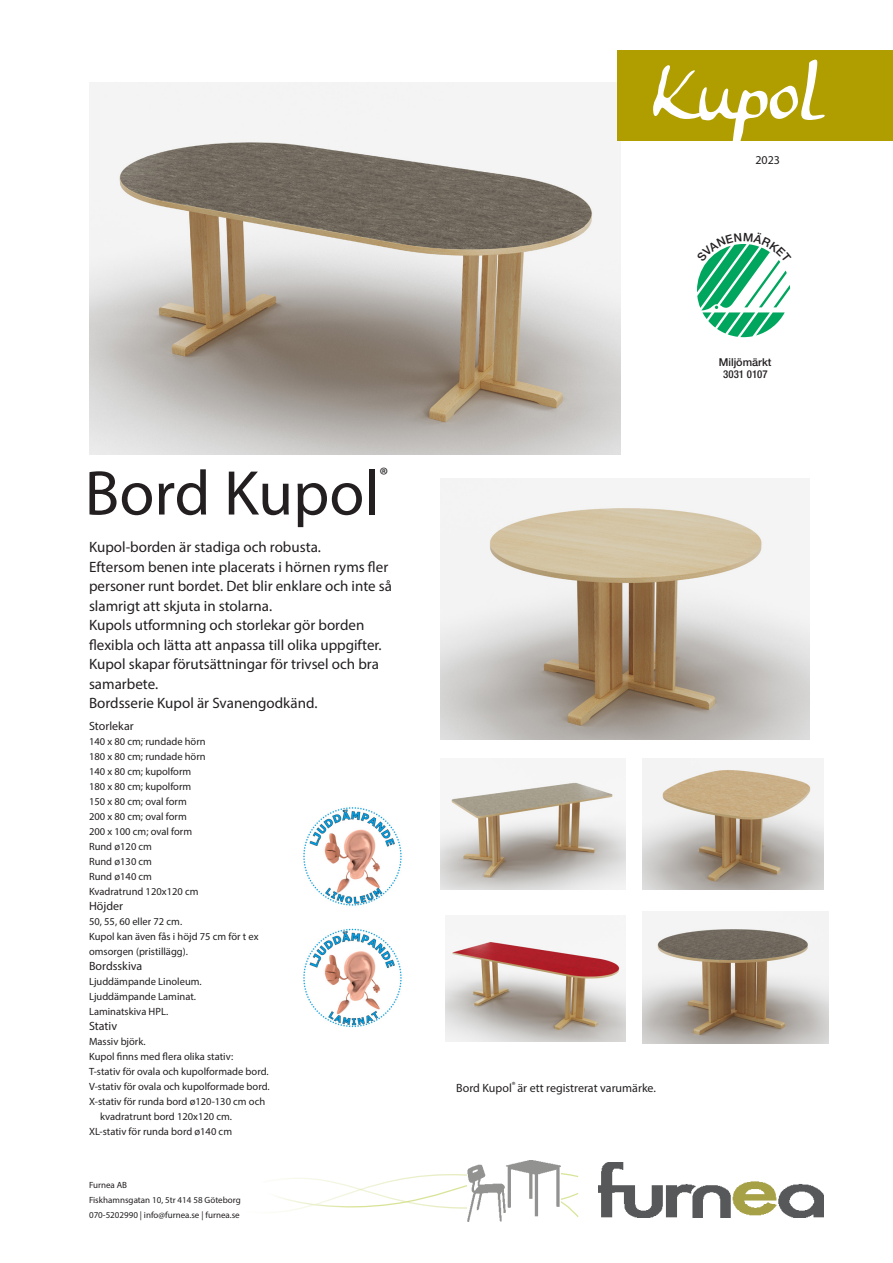
<style>
.page{position:relative;width:893px;height:1263px;background:#fff}
.page>*{position:absolute;margin:0;border:0;box-sizing:border-box;transform-origin:0 0}
.t1{font:73.5px "Anke Calligraphic FG";color:#fff}
.t2{font:63.6px "Myriad Pro";color:#231f20}
.t3{font:21px "Myriad Pro";color:#231f20}
.t4{font:15px "Myriad Pro";color:#231f20}
.t5{font:12px "Myriad Pro";color:#231f20}
.t6{font:500 10.8px/12.6px "Helvetica Neue LT Std";color:#231f20;text-align:center}
.t7{font:10.5px/15px "Myriad Pro";color:#231f20}
.t8{font:9px "Myriad Pro";color:#231f20}
.s1{font-family:"Helvetica Neue";font-stretch:condensed}
</style>
<div class="page">
<img style="left:599px;top:1162px;width:224px;height:55px">
<svg style="left:274px;top:1173px;width:305px;height:44px"></svg>
<img style="left:467px;top:1160px;width:94px;height:61px">
<img style="left:89px;top:83px;width:531px;height:371px">
<div style="left:617px;top:50px;width:276px;height:90px;background:#b09e00"></div>
<img style="left:441px;top:479px;width:368px;height:260px">
<img style="left:441px;top:766px;width:184px;height:123px">
<img style="left:642px;top:759px;width:181px;height:130px">
<img style="left:446px;top:926px;width:179px;height:116px">
<img style="left:642px;top:912px;width:187px;height:131px">
<img style="left:303px;top:807px;width:99px;height:99px">
<img style="left:303px;top:928px;width:99px;height:100px">
<svg style="left:697px;top:244px;width:94px;height:93px"></svg>
<p class="t1" style="left:653px;top:51px;width:170px">Kupol</p>
<p class="t5" style="left:755px;top:153px;width:26px">2023</p>
<p class="t2" style="left:85px;top:454px;width:296px">Bord Kupol</p>
<p class="t3" style="left:379px;top:461px;width:10px">®</p>
<p class="t4" style="left:89px;top:538px;width:233px">Kupol-borden är stadiga och robusta.</p>
<p class="t4" style="left:89px;top:557px;width:301px">Eftersom benen inte placerats i hörnen ryms fler</p>
<p class="t4" style="left:89px;top:577px;width:305px">personer runt bordet. Det blir enklare och inte så</p>
<p class="t4" style="left:89px;top:596px;width:185px">slamrigt att skjuta in stolarna.</p>
<p class="t4" style="left:89px;top:616px;width:277px">Kupols utformning och storlekar gör borden</p>
<p class="t4" style="left:89px;top:635px;width:294px">flexibla och lätta att anpassa till olika uppgifter.</p>
<p class="t4" style="left:89px;top:655px;width:291px">Kupol skapar förutsättningar för trivsel och bra</p>
<p class="t4" style="left:89px;top:674px;width:71px">samarbete.</p>
<p class="t4" style="left:89px;top:694px;width:230px">Bordsserie Kupol är Svanengodkänd.</p>
<p class="t5" style="left:89px;top:718px;width:46px">Storlekar</p>
<p class="t7" style="left:89px;top:733px;width:118px">140 x 80 cm; rundade hörn</p>
<p class="t7" style="left:89px;top:748px;width:118px">180 x 80 cm; rundade hörn</p>
<p class="t7" style="left:89px;top:763px;width:104px">140 x 80 cm; kupolform</p>
<p class="t7" style="left:89px;top:778px;width:104px">180 x 80 cm; kupolform</p>
<p class="t7" style="left:89px;top:793px;width:99px">150 x 80 cm; oval form</p>
<p class="t7" style="left:89px;top:808px;width:99px">200 x 80 cm; oval form</p>
<p class="t7" style="left:89px;top:823px;width:105px">200 x 100 cm; oval form</p>
<p class="t7" style="left:89px;top:838px;width:65px">Rund ø120 cm</p>
<p class="t7" style="left:89px;top:853px;width:65px">Rund ø130 cm</p>
<p class="t7" style="left:89px;top:868px;width:65px">Rund ø140 cm</p>
<p class="t7" style="left:89px;top:883px;width:111px">Kvadratrund 120x120 cm</p>
<p class="t5" style="left:89px;top:898px;width:36px">Höjder</p>
<p class="t7" style="left:89px;top:913px;width:95px">50, 55, 60 eller 72 cm.</p>
<p class="t7" style="left:89px;top:928px;width:171px">Kupol kan även fås i höjd 75 cm för t ex</p>
<p class="t7" style="left:89px;top:943px;width:100px">omsorgen (pristillägg).</p>
<p class="t5" style="left:89px;top:958px;width:55px">Bordsskiva</p>
<p class="t7" style="left:89px;top:973px;width:114px">Ljuddämpande Linoleum.<br>Ljuddämpande Laminat.</p>
<p class="t7" style="left:89px;top:1003px;width:81px">Laminatskiva HPL.</p>
<p class="t5" style="left:89px;top:1018px;width:30px">Stativ</p>
<p class="t7" style="left:89px;top:1033px;width:58px">Massiv björk.</p>
<p class="t7" style="left:89px;top:1048px;width:146px">Kupol finns med flera olika stativ:</p>
<p class="t7" style="left:89px;top:1063px;width:181px">T-stativ för ovala och kupolformade bord.</p>
<p class="t7" style="left:89px;top:1078px;width:182px">V-stativ för ovala och kupolformade bord.<br>X-stativ för runda bord ø120-130 cm och</p>
<p class="t7" style="left:100px;top:1108px;width:133px">kvadratrunt bord 120x120 cm.</p>
<p class="t7" style="left:89px;top:1123px;width:145px">XL-stativ för runda bord ø140 cm</p>
<p class="t8" style="left:89px;top:1179px;width:40px">Furnea AB</p>
<p class="t8" style="left:89px;top:1194px;width:153px">Fiskhamnsgatan 10, 5tr 414 58 Göteborg</p>
<p class="t8" style="left:89px;top:1209px;width:152px">070-5202990 | info@furnea.se | furnea.se</p>
<p class="t6" style="left:719px;top:355px;width:54px">Miljömärkt<br><span class="s1">3031 0107</span></p>
<p class="t5" style="left:456px;top:1081px;width:201px">Bord Kupol<sup>®</sup> är ett registrerat varumärke.</p>
</div>
